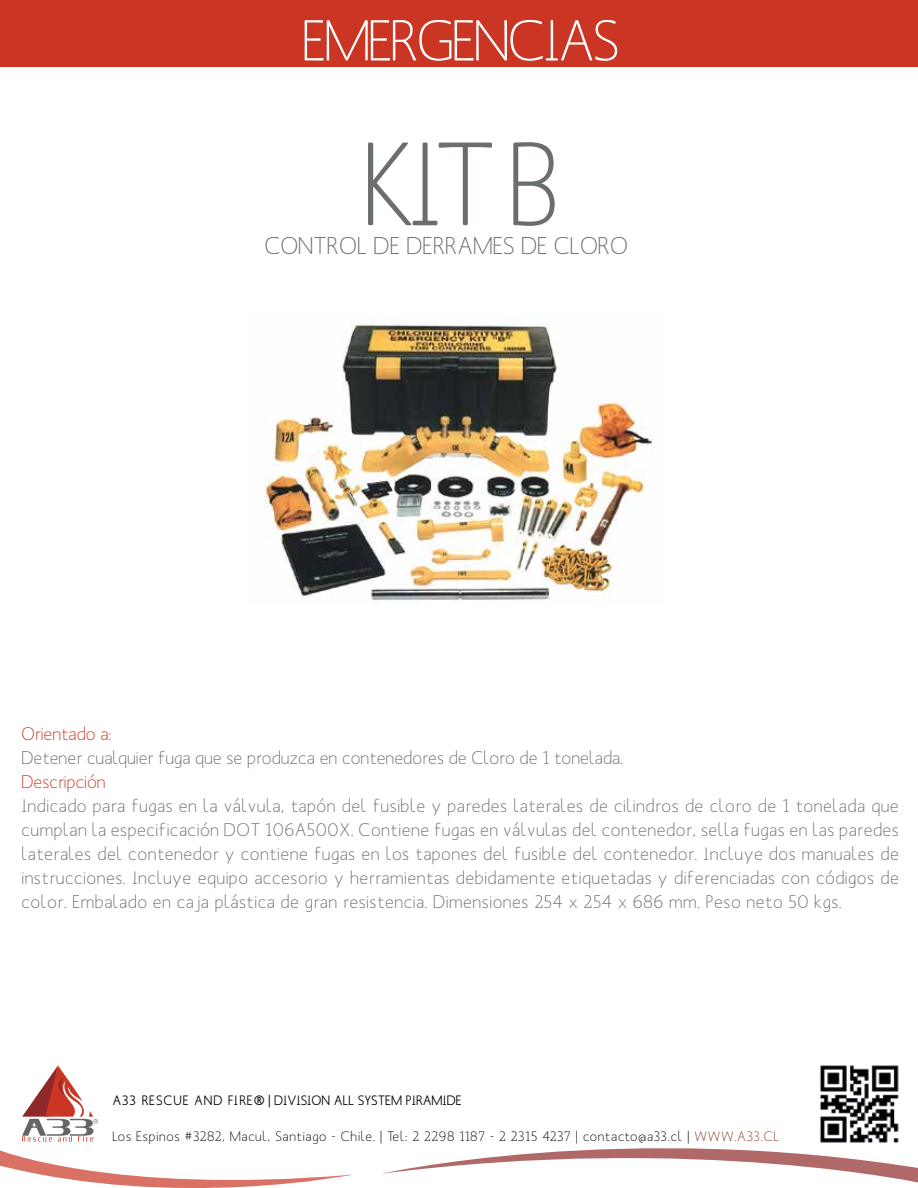
<style>
.page{position:relative;width:918px;height:1188px;background:#fff}
.page>*{position:absolute;margin:0;border:0;box-sizing:border-box;transform-origin:0 0}
.t1{font:117px "Mank Sans";color:#6b6e6e}
.t2{font:57px "Mank Sans";letter-spacing:-.045em;color:#fff}
.t3{font:24px "Mank Sans";color:#6b6e6e}
.t4{font:18px/24px "Mank Sans";color:#6b6e6e;text-align:justify}
.t5{font:18px "Mank Sans";color:#cb3523}
.t6{font:13.5px "Mank Sans";letter-spacing:.055em;color:#030304}
.t7{font:500 13.5px "Mank Sans";color:#030304}
.s1{color:#823928}
</style>
<div class="page">
<div style="left:0;top:0;width:918px;height:67px;background:#cb3523"></div>
<img style="left:264px;top:314px;width:390px;height:288px">
<svg style="left:22px;top:1065px;width:76px;height:76px"></svg>
<img style="left:819px;top:1065px;width:80px;height:78px">
<svg style="left:382px;top:1148px;width:536px;height:35px"></svg>
<svg style="left:0;top:1150px;width:353px;height:38px"></svg>
<h2 class="t2" style="left:302px;top:5px;width:320px">EMERGENCIAS</h2>
<h1 class="t1" style="left:362px;top:112px;width:200px">KIT B</h1>
<h3 class="t3" style="left:264px;top:231px;width:365px">CONTROL DE DERRAMES DE CLORO</h3>
<p class="t5" style="left:21px;top:723px;width:91px">Orientado a:</p>
<p class="t4" style="left:21px;top:746px;width:603px">Detener cualquier fuga que se produzca en contenedores de Cloro de 1 tonelada.</p>
<p class="t5" style="left:21px;top:771px;width:86px">Descripción</p>
<p class="t4" style="left:21px;top:794px;width:879px">Indicado para fugas en la válvula, tapón del fusible y paredes laterales de cilindros de cloro de 1 tonelada que cumplan la especificación DOT 106A500X. Contiene fugas en válvulas del contenedor, sella fugas en las paredes laterales del contenedor y contiene fugas en los tapones del fusible del contenedor. Incluye dos manuales de instrucciones. Incluye equipo accesorio y herramientas debidamente etiquetadas y diferenciadas con códigos de color. Embalado en caja plástica de gran resistencia. Dimensiones 254 x 254 x 686 mm. Peso neto 50 kgs.</p>
<p class="t7" style="left:112px;top:1092px;width:351px">A33 RESCUE AND FIRE® | DIVISION ALL SYSTEM PIRAMIDE</p>
<p class="t6" style="left:112px;top:1128px;width:668px">Los Espinos #3282, Macul, Santiago - Chile. | Tel: 2 2298 1187 - 2 2315 4237 | contacto@a33.cl | <span class="s1">WWW.A33.CL</span></p>
</div>
